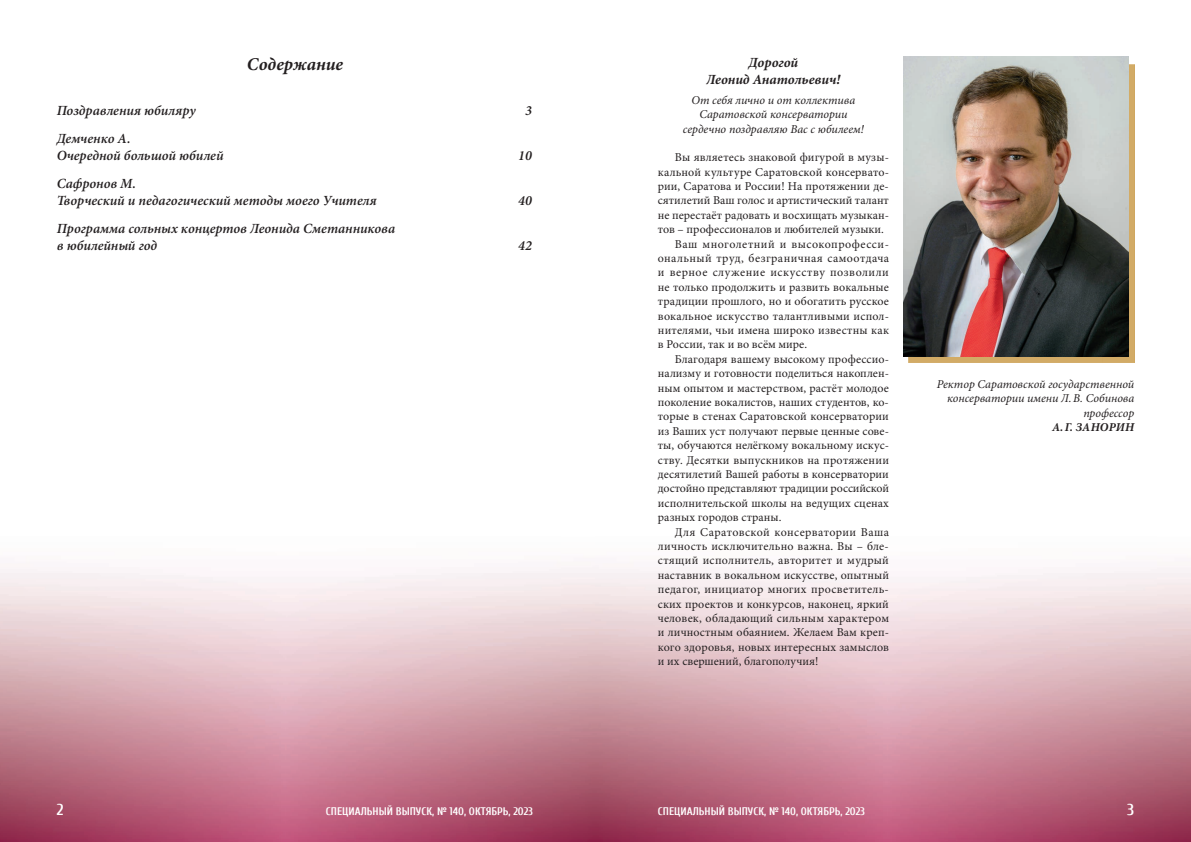
<style>
.page{position:relative;width:1191px;height:842px;background:#fff}
.page>*{position:absolute;margin:0;border:0;box-sizing:border-box;transform-origin:0 0}
.t1{font:italic 700 18px "Minion Pro";color:#231f20}
.t2{font:700 16px "Cuprum";color:#fff}
.t3{font:italic 600 14px/16.8px "Minion Pro";color:#231f20}
.t4{font:italic 700 14px/16.8px "Minion Pro";letter-spacing:-.005em;color:#231f20;text-align:center}
.t5{font:12px "Minion Pro";letter-spacing:.01em;color:#231f20}
.t6{font:italic 12px/14.4px "Minion Pro";color:#231f20;text-align:center}
.t7{font:12px "Minion Pro";letter-spacing:.035em;color:#231f20}
.t8{font:12px "Minion Pro";letter-spacing:.04em;color:#231f20}
.t9{font:12px "Minion Pro";letter-spacing:-.01em;color:#231f20}
.t10{font:12px "Minion Pro";letter-spacing:.03em;color:#231f20}
.t11{font:italic 700 12px "Minion Pro";letter-spacing:.01em;color:#231f20}
.t12{font:700 11px "Cuprum";color:#fff}
</style>
<div class="page">
<img style="left:0;top:565px;width:1191px;height:277px">
<img style="left:908px;top:65px;width:226px;height:297px">
<img style="left:903px;top:57px;width:225px;height:299px">
<h1 class="t1" style="left:247px;top:51px;width:98px">Содержание</h1>
<p class="t3" style="left:57px;top:102px;width:141px">Поздравления юбиляру</p>
<p class="t3" style="left:525px;top:102px;width:8px">3</p>
<p class="t3" style="left:57px;top:130px;width:168px">Демченко А.<br>Очередной большой юбилей</p>
<p class="t3" style="left:518px;top:147px;width:15px">10</p>
<p class="t3" style="left:57px;top:175px;width:321px">Сафронов М.<br>Творческий и педагогический методы моего Учителя</p>
<p class="t3" style="left:57px;top:220px;width:340px">Программа сольных концертов Леонида Сметанникова в юбилейный год</p>
<p class="t3" style="left:518px;top:192px;width:15px">40</p>
<p class="t3" style="left:518px;top:237px;width:15px">42</p>
<p class="t4" style="left:706px;top:54px;width:135px">Дорогой<br>Леонид Анатольевич!</p>
<p class="t6" style="left:683px;top:93px;width:183px">От себя лично и от коллектива<br>Саратовской консерватории сердечно поздравляю Вас с юбилеем!</p>
<p class="t5" style="left:675px;top:149px;width:215px">Вы являетесь знаковой фигурой в музы-</p>
<p class="t5" style="left:658px;top:164px;width:233px">кальной культуре Саратовской консервато-</p>
<p class="t5" style="left:658px;top:178px;width:232px">рии, Саратова и России! На протяжении де-</p>
<p class="t5" style="left:658px;top:192px;width:232px">сятилетий Ваш голос и артистический талант</p>
<p class="t5" style="left:658px;top:207px;width:233px">не перестаёт радовать и восхищать музыкан-</p>
<p class="t5" style="left:658px;top:221px;width:228px">тов – профессионалов и любителей музыки.</p>
<p class="t8" style="left:675px;top:236px;width:215px">Ваш многолетний и высокопрофесси-</p>
<p class="t7" style="left:658px;top:250px;width:233px">ональный труд, безграничная самоотдача</p>
<p class="t8" style="left:658px;top:264px;width:233px">и верное служение искусству позволили</p>
<p class="t5" style="left:658px;top:279px;width:232px">не только продолжить и развить вокальные</p>
<p class="t5" style="left:658px;top:293px;width:233px">традиции прошлого, но и обогатить русское</p>
<p class="t5" style="left:658px;top:308px;width:233px">вокальное искусство талантливыми испол-</p>
<p class="t5" style="left:658px;top:322px;width:233px">нителями, чьи имена широко известны как</p>
<p class="t5" style="left:658px;top:336px;width:151px">в России, так и во всём мире.</p>
<p class="t5" style="left:675px;top:351px;width:216px">Благодаря вашему высокому профессио-</p>
<p class="t5" style="left:658px;top:365px;width:232px">нализму и готовности поделиться накоплен-</p>
<p class="t5" style="left:658px;top:380px;width:233px">ным опытом и мастерством, растёт молодое</p>
<p class="t5" style="left:658px;top:394px;width:232px">поколение вокалистов, наших студентов, ко-</p>
<p class="t5" style="left:658px;top:408px;width:232px">торые в стенах Саратовской консерватории</p>
<p class="t5" style="left:658px;top:423px;width:233px">из Ваших уст получают первые ценные сове-</p>
<p class="t5" style="left:658px;top:437px;width:233px">ты, обучаются нелёгкому вокальному искус-</p>
<p class="t5" style="left:658px;top:452px;width:233px">ству. Десятки выпускников на протяжении</p>
<p class="t5" style="left:658px;top:466px;width:232px">десятилетий Вашей работы в консерватории</p>
<p class="t9" style="left:658px;top:480px;width:233px">достойно представляют традиции российской</p>
<p class="t5" style="left:658px;top:495px;width:233px">исполнительской школы на ведущих сценах</p>
<p class="t5" style="left:658px;top:509px;width:125px">разных городов страны.</p>
<p class="t7" style="left:675px;top:524px;width:216px">Для Саратовской консерватории Ваша</p>
<p class="t5" style="left:658px;top:538px;width:232px">личность исключительно важна. Вы – бле-</p>
<p class="t5" style="left:658px;top:552px;width:232px">стящий исполнитель, авторитет и мудрый</p>
<p class="t5" style="left:658px;top:567px;width:233px">наставник в вокальном искусстве, опытный</p>
<p class="t10" style="left:658px;top:581px;width:232px">педагог, инициатор многих просветитель-</p>
<p class="t5" style="left:658px;top:596px;width:232px">ских проектов и конкурсов, наконец, яркий</p>
<p class="t5" style="left:658px;top:610px;width:233px">человек, обладающий сильным характером</p>
<p class="t5" style="left:658px;top:624px;width:233px">и личностным обаянием. Желаем Вам креп-</p>
<p class="t5" style="left:658px;top:639px;width:233px">кого здоровья, новых интересных замыслов</p>
<p class="t5" style="left:658px;top:653px;width:162px">и их свершений, благополучия!</p>
<p class="t6" style="left:936px;top:377px;width:199px;text-align:right">Ректор Саратовской государственной консерватории имени Л. В. Собинова профессор</p>
<p class="t11" style="left:1052px;top:419px;width:84px">А. Г. ЗАНОРИН</p>
<h2 class="t2" style="left:57px;top:801px;width:8px">2</h2>
<p class="t12" style="left:326px;top:805px;width:209px">СПЕЦИАЛЬНЫЙ ВЫПУСК, № 140, ОКТЯБРЬ, 2023</p>
<p class="t12" style="left:658px;top:805px;width:209px">СПЕЦИАЛЬНЫЙ ВЫПУСК, № 140, ОКТЯБРЬ, 2023</p>
<h2 class="t2" style="left:1127px;top:801px;width:8px">3</h2>
</div>
